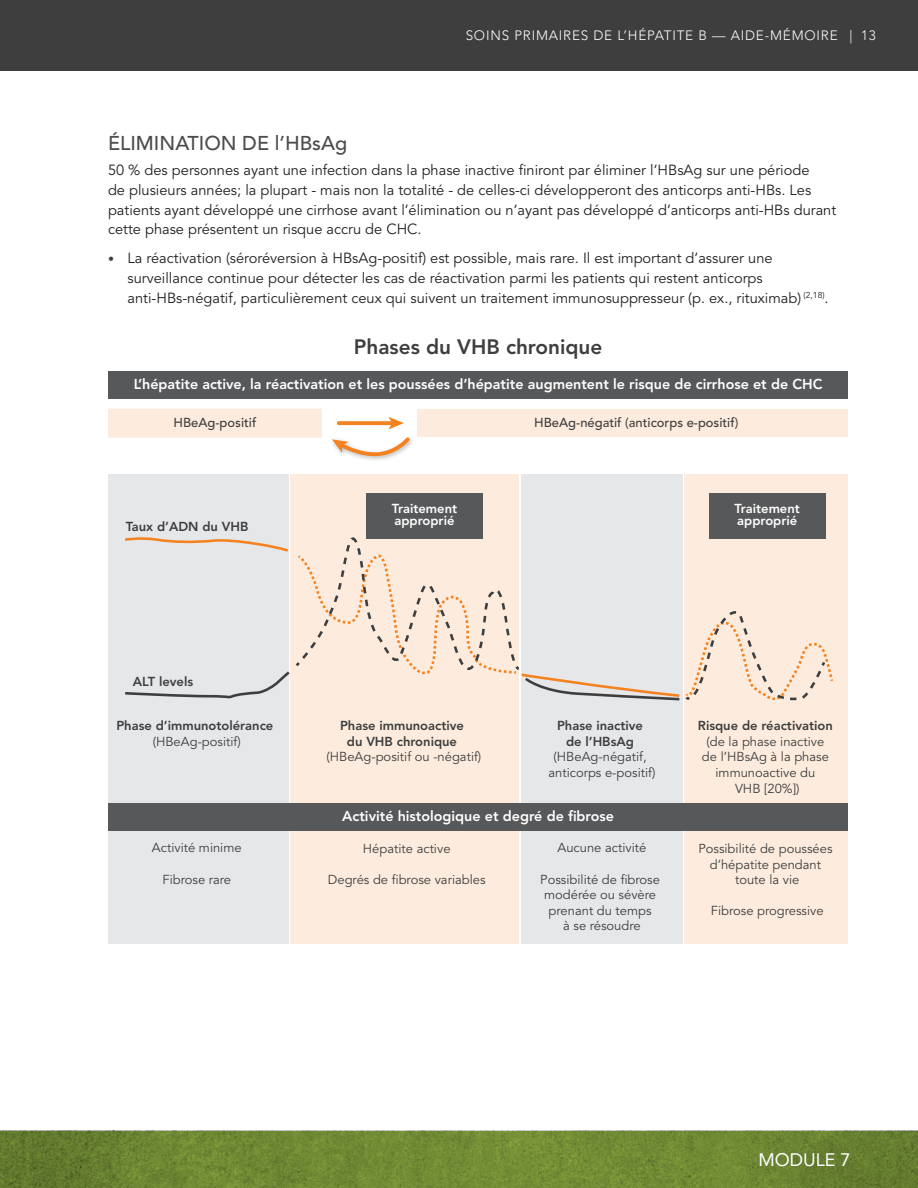
<style>
.page{position:relative;width:918px;height:1188px;background:#fff}
.page>*{position:absolute;margin:0;border:0;box-sizing:border-box;transform-origin:0 0}
.t1{font:800 20.7px "Avenir LT Std";color:#3e3e3f}
.t2{font:500 19.8px "Avenir LT Std";color:#4b4c4d}
.t3{font:18px "Avenir LT Std";color:#fff}
.t4{font:300 15px "Avenir LT Std";letter-spacing:.06em;color:#fff}
.t5{font:14.7px/19.8px "Avenir LT Std";color:#231f20}
.t6{font:800 14.25px "Avenir LT Std";color:#fff}
.t7{font:300 13.5px "Avenir LT Std";letter-spacing:.06em;color:#fff}
.t8{font:12.9px/15.6px "Avenir LT Std";color:#3e3e3f;text-align:center}
.t9{font:800 12.9px/15.6px "Avenir LT Std";color:#3e3e3f;text-align:center}
.t10{font:500 12.9px "Avenir LT Std";color:#3e3e3f}
.t11{font:800 12.9px/12.3px "Avenir LT Std";color:#fff}
.s1{font-size:13.5px}
.s2{font-size:12px;color:#3e3e3f}
</style>
<div class="page">
<svg style="left:0;top:1131px;width:918px;height:57px;fill:#6e8833"></svg>
<div style="left:0;top:0;width:918px;height:70px;background:#3e3e3f"></div>
<img style="left:286px;top:408px;width:104px;height:97px">
<div style="left:108px;top:474px;width:181px;height:470px;background:#e6e7e9"></div>
<div style="left:291px;top:474px;width:228px;height:470px;background:#fdecdd"></div>
<div style="left:521px;top:474px;width:161px;height:470px;background:#e6e7e9"></div>
<div style="left:684px;top:474px;width:164px;height:470px;background:#fdecdd"></div>
<div style="left:366px;top:493px;width:117px;height:46px;background:#57585a"></div>
<div style="left:108px;top:371px;width:740px;height:28px;background:#57585a"></div>
<div style="left:108px;top:409px;width:213px;height:28px;background:#fdecdd"></div>
<div style="left:417px;top:409px;width:431px;height:28px;background:#fdecdd"></div>
<div style="left:108px;top:803px;width:740px;height:28px;background:#57585a"></div>
<div style="left:709px;top:493px;width:116px;height:46px;background:#57585a"></div>
<svg style="left:125px;top:534px;width:709px;height:170px"></svg>
<svg style="left:339px;top:421px;width:49px;height:4px"></svg>
<svg style="left:388px;top:417px;width:16px;height:12px"></svg>
<svg style="left:332px;top:435px;width:80px;height:23px"></svg>
<p class="t7" style="left:466px;top:28px;width:374px">SOINS PRIMAIRES DE L’HÉPATITE B — AIDE-MÉMOIRE</p>
<p class="t4" style="left:629px;top:25px;width:248px">REPORT TITLE GOES HERE | 13<span class="s1">| 13</span></p>
<h2 class="t2" style="left:108px;top:132px;width:241px">ÉLIMINATION DE l’HBsAg</h2>
<p class="t5" style="left:108px;top:160px;width:730px">50 % des personnes ayant une infection dans la phase inactive finiront par éliminer l’HBsAg sur une période<br>de plusieurs années; la plupart - mais non la totalité - de celles‑ci développeront des anticorps anti‑HBs. Les patients ayant développé une cirrhose avant l’élimination ou n’ayant pas développé d’anticorps anti‑HBs durant cette phase présentent un risque accru de CHC.</p>
<p class="t5" style="left:128px;top:249px;width:703px;text-indent:-20px"><span class="s2">•</span> La réactivation (séroréversion à HBsAg-positif) est possible, mais rare. Il est important d’assurer une surveillance continue pour détecter les cas de réactivation parmi les patients qui restent anticorps anti‑HBs-négatif, particulièrement ceux qui suivent un traitement immunosuppresseur (p. ex., rituximab) <sup>(2,18)</sup>.</p>
<h1 class="t1" style="left:354px;top:334px;width:250px">Phases du VHB chronique</h1>
<p class="t6" style="left:134px;top:376px;width:690px">L’hépatite active, la réactivation et les poussées d’hépatite augmentent le risque de cirrhose et de CHC</p>
<p class="t10" style="left:174px;top:415px;width:84px">HBeAg-positif</p>
<p class="t10" style="left:534px;top:415px;width:206px">HBeAg-négatif (anticorps e-positif)</p>
<p class="t9" style="left:126px;top:518px;width:124px">Taux d’ADN du VHB</p>
<p class="t11" style="left:392px;top:502px;width:67px">Traitement approprié</p>
<p class="t11" style="left:735px;top:502px;width:67px">Traitement approprié</p>
<p class="t9" style="left:133px;top:674px;width:62px">ALT levels</p>
<p class="t9" style="left:116px;top:718px;width:158px">Phase d’immunotolérance</p>
<p class="t8" style="left:153px;top:734px;width:90px">(HBeAg-positif)</p>
<p class="t8" style="left:152px;top:841px;width:91px">Activité minime</p>
<p class="t8" style="left:162px;top:872px;width:70px">Fibrose rare</p>
<p class="t9" style="left:340px;top:718px;width:125px">Phase immunoactive du VHB chronique</p>
<p class="t8" style="left:326px;top:750px;width:156px">(HBeAg-positif ou -négatif)</p>
<p class="t9" style="left:557px;top:718px;width:87px">Phase inactive de l’HBsAg</p>
<p class="t8" style="left:548px;top:750px;width:109px">(HBeAg-négatif, anticorps e-positif)</p>
<p class="t9" style="left:698px;top:718px;width:136px">Risque de réactivation</p>
<p class="t8" style="left:702px;top:734px;width:129px">(de la phase inactive de l’HBsAg à la phase immunoactive du<br>VHB [20%])</p>
<p class="t6" style="left:342px;top:808px;width:273px">Activité histologique et degré de fibrose</p>
<p class="t8" style="left:363px;top:841px;width:89px">Hépatite active</p>
<p class="t8" style="left:328px;top:872px;width:159px">Degrés de fibrose variables</p>
<p class="t8" style="left:558px;top:841px;width:90px">Aucune activité</p>
<p class="t8" style="left:540px;top:872px;width:121px">Possibilité de fibrose modérée ou sévère prenant du temps<br>à se résoudre</p>
<p class="t8" style="left:698px;top:841px;width:136px">Possibilité de poussées d’hépatite pendant toute la vie</p>
<p class="t8" style="left:711px;top:903px;width:114px">Fibrose progressive</p>
<p class="t3" style="left:758px;top:1149px;width:94px">MODULE 7</p>
</div>
